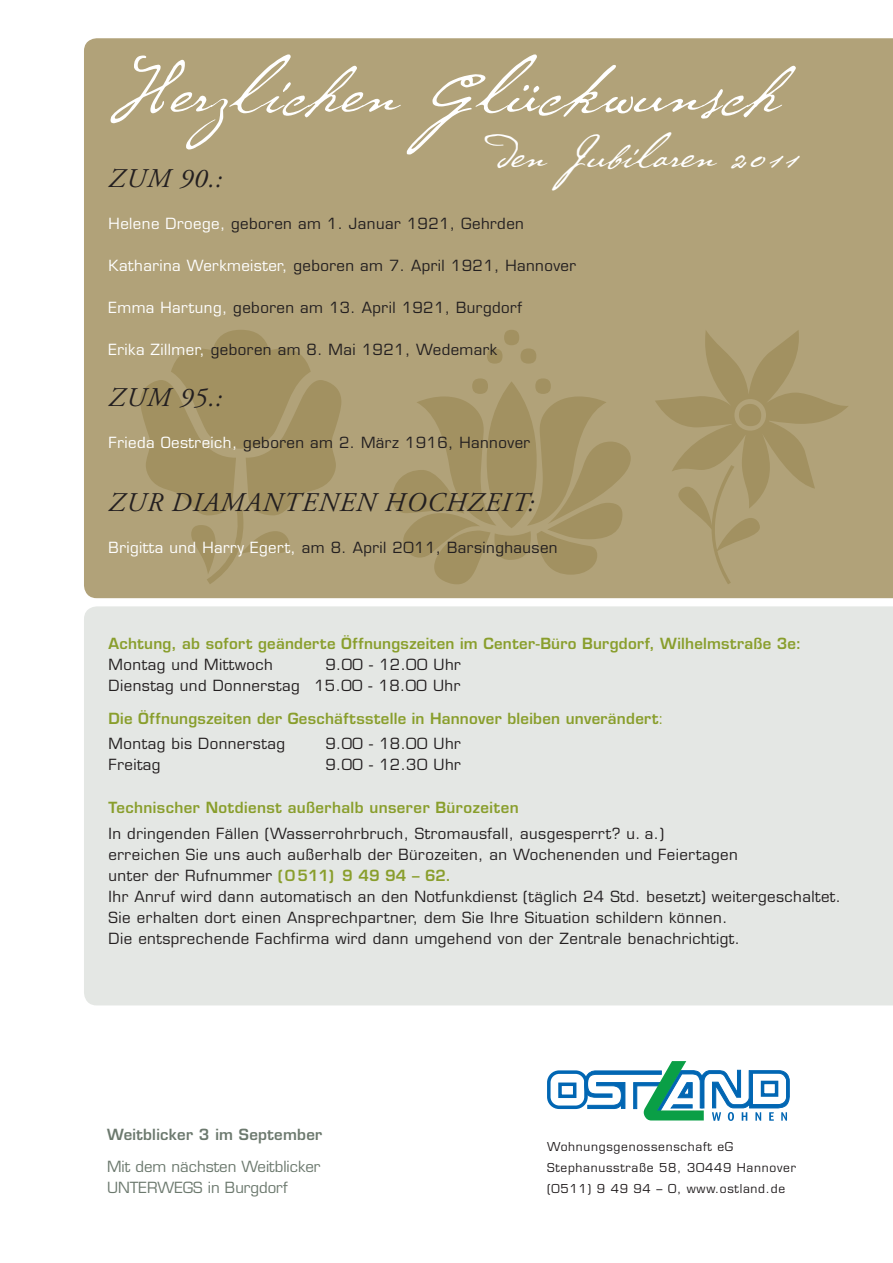
<style>
.page{position:relative;width:893px;height:1263px;background:#fff}
.page>*{position:absolute;margin:0;border:0;box-sizing:border-box;transform-origin:0 0}
.t1{font:76.5px "P22 Cezanne Alt Two";letter-spacing:.01em;color:#fff}
.t2{font:46.5px "P22 Cezanne Alt Two";letter-spacing:.01em;color:#fff}
.t3{font:italic 27px "Adobe Garamond Pro";letter-spacing:.045em;color:#231f20}
.t4{font:15px/21px "Eurostile";letter-spacing:.03em;color:#231f20;text-align:right}
.t5{font:600 15px/25.5px "Eurostile";letter-spacing:.02em;color:#899e2c}
.t6{font:15px/21px "Eurostile";color:#6c796e}
.t7{font:600 15px "Eurostile";letter-spacing:.02em;color:#6c796e}
.t8{font:12px/21px "Eurostile";letter-spacing:.06em;color:#231f20}
.s1{color:#fff}
.s2{font-weight:400}
.s3{font-weight:400;color:#231f20}
.s4{font-weight:600;color:#899e2c}
</style>
<div class="page">
<div style="left:84px;top:606px;width:809px;height:399px;background:#e4e7e4"></div>
<div style="left:84px;top:38px;width:809px;height:560px;background:#b1a279"></div>
<svg style="left:547px;top:1061px;width:242px;height:60px"></svg>
<svg style="left:655px;top:330px;width:194px;height:254px;background:#ac9d72"></svg>
<svg style="left:393px;top:330px;width:238px;height:254px;background:#aa9a6e"></svg>
<svg style="left:140px;top:330px;width:201px;height:254px;background:#a9996c"></svg>
<h1 class="t1" style="left:109px;top:39px;width:673px">Herzlichen Glückwunsch</h1>
<h2 class="t2" style="left:498px;top:123px;width:304px">den Jubilaren 2011</h2>
<h3 class="t3" style="left:109px;top:162px;width:115px">ZUM 90.:</h3>
<p class="t4" style="left:109px;top:213px;width:417px"><span class="s1">Helene Droege,</span> geboren am 1. Januar 1921, Gehrden</p>
<p class="t4" style="left:109px;top:255px;width:469px"><span class="s1">Katharina Werkmeister,</span> geboren am 7. April 1921, Hannover</p>
<p class="t4" style="left:109px;top:297px;width:415px"><span class="s1">Emma Hartung,</span> geboren am 13. April 1921, Burgdorf</p>
<p class="t4" style="left:109px;top:339px;width:390px"><span class="s1">Erika Zillmer,</span> geboren am 8. Mai 1921, Wedemark</p>
<h3 class="t3" style="left:109px;top:381px;width:115px">ZUM 95.:</h3>
<p class="t4" style="left:109px;top:432px;width:423px"><span class="s1">Frieda Oestreich,</span> geboren am 2. März 1916, Hannover</p>
<h3 class="t3" style="left:109px;top:486px;width:427px">ZUR DIAMANTENEN HOCHZEIT:</h3>
<p class="t4" style="left:109px;top:537px;width:450px"><span class="s1">Brigitta und Harry Egert,</span> am 8. April 2011, Barsinghausen</p>
<p class="t5" style="left:109px;top:631px;width:694px">Achtung, ab sofort geänderte Öffnungszeiten im Center-Büro Burgdorf, Wilhelmstraße 3e:</p>
<p class="t4" style="left:109px;top:654px;width:166px">Montag und Mittwoch</p>
<p class="t4" style="left:109px;top:654px;width:354px">9.00 - 12.00 Uhr<br>Dienstag und Donnerstag 15.00 - 18.00 Uhr</p>
<p class="t5" style="left:109px;top:705px;width:556px">Die Öffnungszeiten der Geschäftsstelle in Hannover bleiben unverändert<span class="s2">:<br></span><span class="s3">Montag bis Donnerstag</span></p>
<p class="t4" style="left:325px;top:733px;width:137px">9.00 - 18.00 Uhr</p>
<p class="t4" style="left:109px;top:754px;width:53px">Freitag</p>
<p class="t4" style="left:325px;top:754px;width:137px">9.00 - 12.30 Uhr</p>
<p class="t5" style="left:109px;top:795px;width:411px">Technischer Notdienst außerhalb unserer Bürozeiten</p>
<p class="t4" style="left:109px;top:823px;width:734px;text-align:left">In dringenden Fällen (Wasserrohrbruch, Stromausfall, ausgesperrt? u. a.)<br>erreichen Sie uns auch außerhalb der Bürozeiten, an Wochenenden und Feiertagen<br>unter der Rufnummer <span class="s4">(0511) 9 49 94 – 62.<br></span>Ihr Anruf wird dann automatisch an den Notfunkdienst (täglich 24 Std. besetzt) weitergeschaltet.<br>Sie erhalten dort einen Ansprechpartner, dem Sie Ihre Situation schildern können.<br>Die entsprechende Fachfirma wird dann umgehend von der Zentrale benachrichtigt.</p>
<p class="t7" style="left:107px;top:1125px;width:217px">Weitblicker 3 im September</p>
<p class="t6" style="left:107px;top:1156px;width:215px">Mit dem nächsten Weitblicker<br>UNTERWeGS in Burgdorf</p>
<p class="t8" style="left:547px;top:1136px;width:250px">Wohnungsgenossenschaft eG<br>Stephanusstraße 58, 30449 Hannover (0511) 9 49 94 – 0, www.ostland.de</p>
</div>
